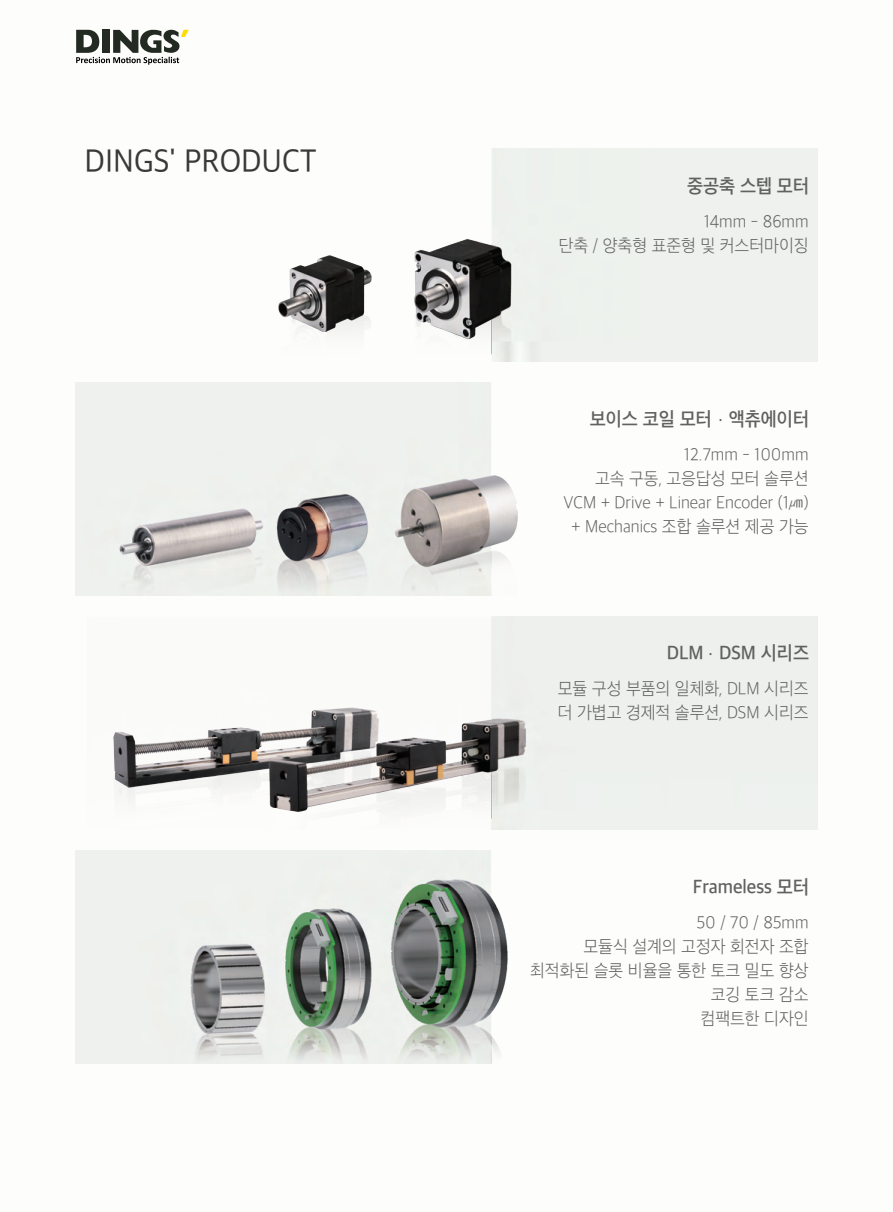
<style>
.page{position:relative;width:893px;height:1212px;background:#fff}
.page>*{position:absolute;margin:0;border:0;box-sizing:border-box;transform-origin:0 0}
.二级目录黑体B15黑{font:33px "Apple SD Gothic Neo R00";color:#393939;scale:.95 1}
.二级目录黑体B15黑-2{font:19.5px "Apple SD Gothic Neo SB00";color:#616161;scale:.95 1}
.二级目录黑体B15黑-3{font:18px/24px "Apple SD Gothic Neo UL00";color:#616161;text-align:right;scale:.95 1}
.s1{font-family:"Malgun Gothic"}
</style>
<div class="page">
<svg style="left:76px;top:30px;width:113px;height:35px"></svg>
<img style="left:278px;top:149px;width:540px;height:212px">
<img style="left:75px;top:383px;width:443px;height:212px">
<img style="left:75px;top:850px;width:433px;height:213px">
<img style="left:113px;top:617px;width:705px;height:212px">
<p class="二级目录黑体B15黑" style="left:85px;top:139px;width:246px">DINGS' PRODUCT</p>
<p class="二级目录黑体B15黑-2" style="left:687px;top:172px;width:130px">중공축 스텝 모터</p>
<p class="二级目录黑体B15黑-3" style="left:704px;top:208px;width:112px">14mm - 86mm</p>
<p class="二级目录黑体B15黑-3" style="left:559px;top:232px;width:264px">단축 / 양축형 표준형 및 커스터마이징</p>
<p class="二级目录黑体B15黑-2" style="left:590px;top:405px;width:232px">보이스 코일 모터 <span class="s1">·</span> 액츄에이터</p>
<p class="二级目录黑体B15黑-3" style="left:684px;top:442px;width:133px">12.7mm - 100mm</p>
<p class="二级目录黑体B15黑-3" style="left:595px;top:466px;width:226px">고속 구동, 고응답성 모터 솔루션</p>
<p class="二级目录黑体B15黑-3" style="left:563px;top:490px;width:260px">VCM + Drive + Linear Encoder (1㎛)</p>
<p class="二级目录黑体B15黑-3" style="left:571px;top:514px;width:251px">+ Mechanics 조합 솔루션 제공 가능</p>
<p class="二级目录黑体B15黑-2" style="left:667px;top:639px;width:151px">DLM <span class="s1">·</span> DSM 시리즈</p>
<p class="二级目录黑体B15黑-3" style="left:558px;top:675px;width:265px">모듈 구성 부품의 일체화, DLM 시리즈</p>
<p class="二级目录黑体B15黑-3" style="left:558px;top:699px;width:265px">더 가볍고 경제적 솔루션, DSM 시리즈</p>
<p class="二级目录黑体B15黑-2" style="left:693px;top:873px;width:124px">Frameless 모터</p>
<p class="二级目录黑体B15黑-3" style="left:697px;top:909px;width:119px">50 / 70 / 85mm</p>
<p class="二级目录黑体B15黑-3" style="left:530px;top:933px;width:295px">모듈식 설계의 고정자 회전자 조합 최적화된 슬롯 비율을 통한 토크 밀도 향상 코깅 토크 감소<br>컴팩트한 디자인</p>
</div>
